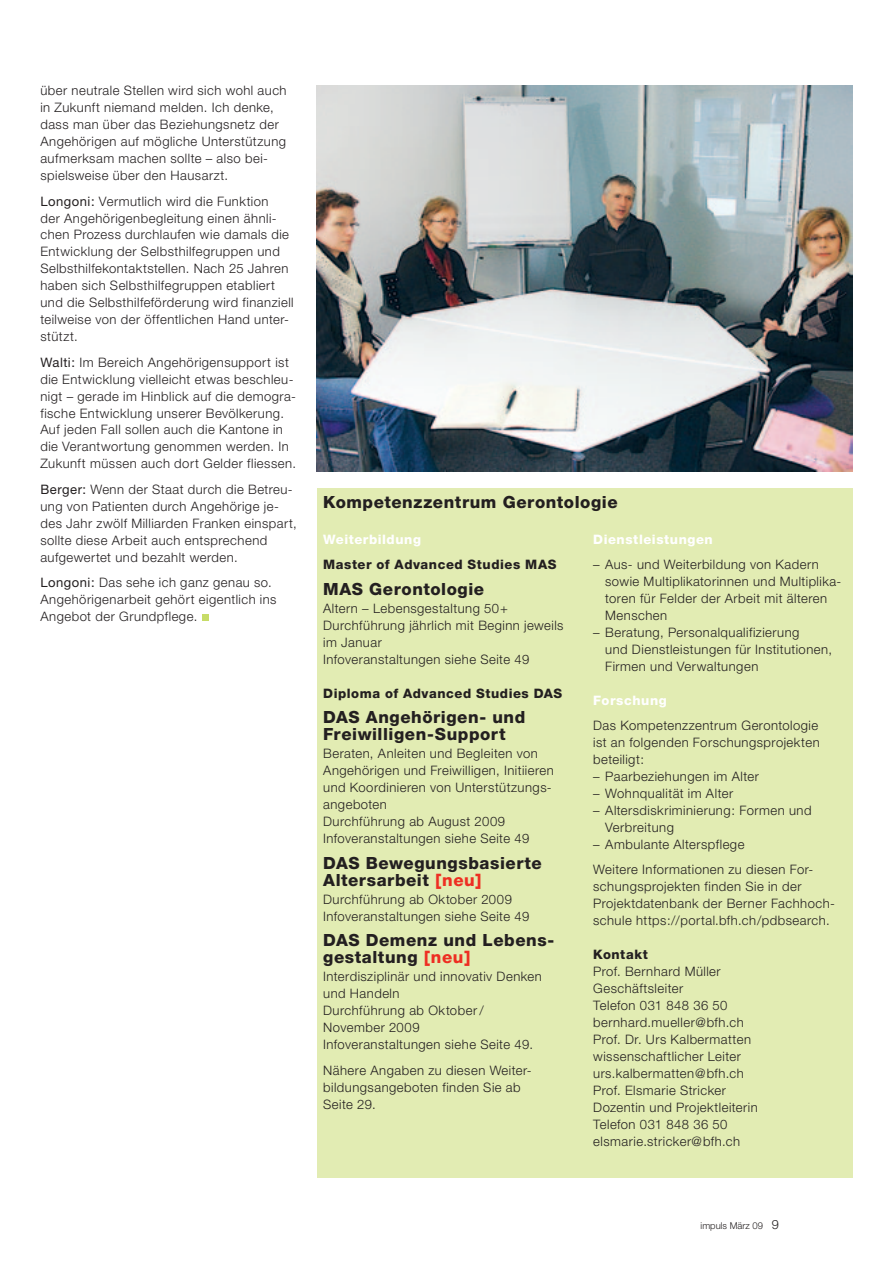
<style>
.page{position:relative;width:893px;height:1263px;background:#fff}
.page>*{position:absolute;margin:0;border:0;box-sizing:border-box;transform-origin:0 0}
.t1{font:800 16.8px/17px "Helvetica Neue";letter-spacing:.035em;color:#231f20}
.t2{font:300 13.05px/17px "Helvetica Neue";letter-spacing:.035em;color:#231f20}
.t3{font:800 13.05px "Helvetica Neue";letter-spacing:.045em;color:#231f20}
.t4{font:800 13.05px "Helvetica Neue";letter-spacing:.045em;color:#fff}
.t5{font:300 9.45px "Helvetica Neue";color:#231f20}
.s1{font-weight:400}
.s2{color:#ee2e22}
.s3{font-size:12.75px}
</style>
<div class="page">
<div style="left:317px;top:488px;width:536px;height:690px;background:#e2ecb3"></div>
<div style="left:202px;top:614px;width:7px;height:7px;background:#c7dc68"></div>
<img style="left:317px;top:85px;width:536px;height:386px">
<p class="t2" style="left:40px;top:82px;width:248px">über neutrale Stellen wird sich wohl auch in Zukunft niemand melden. Ich denke, dass man über das Beziehungsnetz der Angehörigen auf mögliche Unterstützung aufmerksam machen sollte – also bei&shy;spielsweise über den Hausarzt.</p>
<p class="t2" style="left:40px;top:192px;width:255px"><span class="s1">Longoni:</span> Vermutlich wird die Funktion<br>der Angehörigenbegleitung einen ähnli&shy;chen Prozess durchlaufen wie damals die Entwicklung der Selbsthilfegruppen und Selbsthilfekontaktstellen. Nach 25 Jahren haben sich Selbsthilfegruppen etabliert und die Selbsthilfeförderung wird finanziell teilweise von der öffentlichen Hand unter&shy;stützt.</p>
<p class="t2" style="left:40px;top:353px;width:257px"><span class="s1">Walti:</span> Im Bereich Angehörigensupport ist die Entwicklung vielleicht etwas beschleu&shy;nigt – gerade im Hinblick auf die demogra&shy;fische Entwicklung unserer Bevölkerung.<br>Auf jeden Fall sollen auch die Kantone in die Verantwortung genommen werden. In Zukunft müssen auch dort Gelder fliessen.</p>
<p class="t2" style="left:40px;top:480px;width:258px"><span class="s1">Berger:</span> Wenn der Staat durch die Betreu&shy;ung von Patienten durch Angehörige je-- des Jahr zwölf Milliarden Franken einspart, sollte diese Arbeit auch entsprechend aufgewertet und bezahlt werden.</p>
<p class="t2" style="left:40px;top:574px;width:238px"><span class="s1">Longoni:</span> Das sehe ich ganz genau so.<br>Angehörigenarbeit gehört eigentlich ins<br>Angebot der Grundpflege.</p>
<p class="t1" style="left:323px;top:494px;width:296px">Kompetenzzentrum Gerontologie</p>
<p class="t4" style="left:593px;top:531px;width:121px">Dienstleistungen</p>
<p class="t2" style="left:605px;top:556px;width:238px;text-indent:-12px">– Aus- und Weiterbildung von Kadern sowie Multiplikatorinnen und Multiplika&shy;toren für Felder der Arbeit mit älteren<br>Menschen</p>
<p class="t2" style="left:605px;top:624px;width:228px;text-indent:-12px">– Beratung, Personalqualifizierung<br>und Dienstleistungen für Institutionen,<br>Firmen und Verwaltungen</p>
<p class="t4" style="left:593px;top:692px;width:75px">Forschung</p>
<p class="t2" style="left:593px;top:717px;width:228px;text-align:justify">Das Kompetenzzentrum Gerontologie ist an folgenden Forschungsprojekten beteiligt:</p>
<p class="t2" style="left:593px;top:768px;width:167px">– Paarbeziehungen im Alter</p>
<p class="t2" style="left:593px;top:785px;width:141px">– Wohnqualität im Alter</p>
<p class="t2" style="left:605px;top:802px;width:208px;text-indent:-12px">– Altersdiskriminierung: Formen und<br>Verbreitung</p>
<p class="t2" style="left:593px;top:831px;width:218px;line-height:25.5px">– Ambulante Alterspflege<br>Weitere Informationen zu diesen For--‑</p>
<p class="t2" style="left:593px;top:878px;width:243px">schungsprojekten finden Sie in der<br>Projektdatenbank der Berner Fachhoch&shy;schule https://portal.bfh.ch/pdbsearch.</p>
<p class="t3" style="left:593px;top:947px;width:56px">Kontakt</p>
<p class="t2" style="left:593px;top:963px;width:166px">Prof. Bernhard Müller<br>Geschäftsleiter<br>Telefon 031 848 36 50 bernhard.mueller@bfh.ch<br>Prof. Dr. Urs Kalbermatten wissenschaftlicher Leiter urs.kalbermatten@bfh.ch<br>Prof. Elsmarie Stricker<br>Dozentin und Projektleiterin<br>Telefon 031 848 36 50 elsmarie.stricker@bfh.ch</p>
<p class="t4" style="left:323px;top:531px;width:99px">Weiterbildung</p>
<p class="t3" style="left:323px;top:557px;width:235px">Master of Advanced Studies MAS</p>
<p class="t1" style="left:323px;top:580px;width:162px">MAS Gerontologie</p>
<p class="t2" style="left:323px;top:599px;width:242px">Altern – Lebensgestaltung 50+<br>Durchführung jährlich mit Beginn jeweils im Januar<br>Infoveranstaltungen siehe Seite 49</p>
<p class="t3" style="left:323px;top:685px;width:241px">Diploma of Advanced Studies DAS</p>
<p class="t1" style="left:323px;top:709px;width:204px">DAS Angehörigen- und<br>Freiwilligen-Support</p>
<p class="t2" style="left:323px;top:745px;width:232px">Beraten, Anleiten und Begleiten von<br>Angehörigen und Freiwilligen, Initiieren und Koordinieren von Unterstützungs&shy;angeboten<br>Durchführung ab August 2009<br>Infoveranstaltungen siehe Seite 49</p>
<p class="t1" style="left:323px;top:854px;width:220px">DAS Bewegungsbasierte<br>Altersarbeit <span class="s2">[neu]</span></p>
<p class="t2" style="left:323px;top:890px;width:208px">Durchführung ab Oktober 2009<br>Infoveranstaltungen siehe Seite 49</p>
<p class="t1" style="left:323px;top:932px;width:231px">DAS Demenz und Lebens&shy;gestaltung <span class="s2">[neu]</span></p>
<p class="t2" style="left:323px;top:968px;width:220px">Interdisziplinär und innovativ Denken und Handeln<br>Durchführung ab Oktober /<br>November 2009<br>Infoveranstaltungen siehe Seite 49.</p>
<p class="t2" style="left:323px;top:1061px;width:207px">Nähere Angaben zu diesen Weiter-- bildungsangeboten finden Sie ab<br>Seite 29.</p>
<p class="t5" style="left:701px;top:1219px;width:80px">impuls März 09 <span class="s3">9</span></p>
</div>
